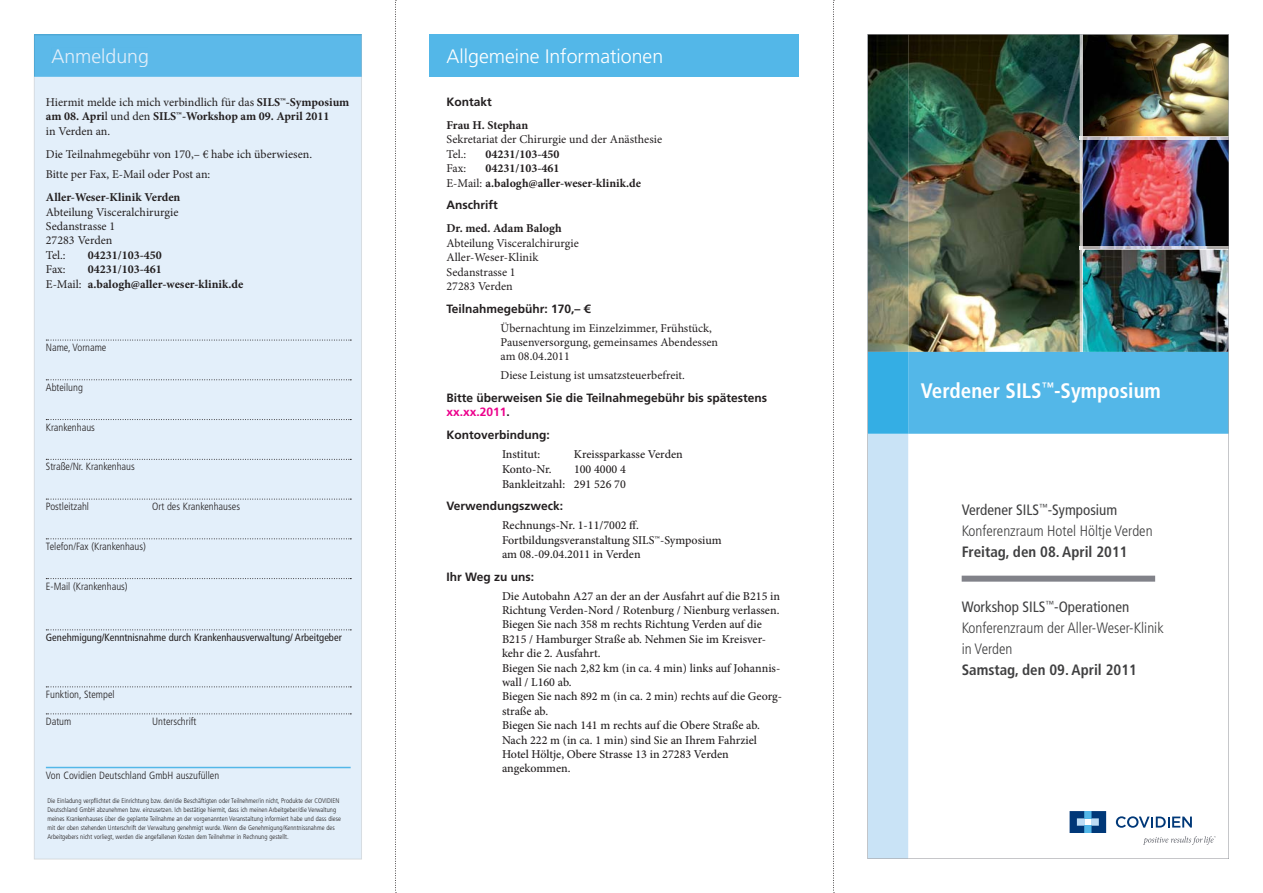
<style>
.page{position:relative;width:1263px;height:893px;background:#fff}
.page>*{position:absolute;margin:0;border:0;box-sizing:border-box;transform-origin:0 0}
.t1{font:700 condensed 21px "Frutiger LT Std";color:#fff}
.t2{font:300 19.5px "Frutiger LT Std";color:#fff}
.t3{font:300 19.5px "Frutiger LT Std";color:#e3effa}
.t4{font:300 condensed 15px/21px "Frutiger LT Std";color:#404041}
.t5{font:700 condensed 15px "Frutiger LT Std";color:#404041}
.t6{font:500 12px/14.4px "Minion Pro";color:#231f20}
.t7{font:12px/14.4px "Minion Pro";color:#231f20}
.t8{font:700 12px/14.4px "Minion Pro";color:#231f20}
.t9{font:700 12px/14.4px "Frutiger LT Std";color:#231f20}
.t10{font:300 condensed 10.5px "Frutiger LT Std";color:#231f20}
.t11{font:condensed 10.5px "Frutiger LT Std";color:#231f20}
.t12{font:300 condensed 6.75px/9px "Frutiger LT Std";color:#231f20}
.s1{font-weight:700}
.s2{font-weight:400}
.s3{color:#ec008c}
</style>
<div class="page">
<svg style="left:395px;top:0;width:1px;height:893px"></svg>
<svg style="left:833px;top:0;width:1px;height:893px"></svg>
<div style="left:429px;top:34px;width:370px;height:43px;background:#53b7e8"></div>
<div style="left:34px;top:35px;width:328px;height:824px;background:#e3effa"></div>
<svg style="left:34px;top:34px;width:327px;height:43px;background:#5cb8e8"></svg>
<svg style="left:46px;top:340px;width:305px;height:1px"></svg>
<svg style="left:46px;top:379px;width:305px;height:1px"></svg>
<svg style="left:46px;top:419px;width:305px;height:1px"></svg>
<svg style="left:46px;top:459px;width:305px;height:1px"></svg>
<svg style="left:46px;top:499px;width:305px;height:1px"></svg>
<svg style="left:46px;top:538px;width:305px;height:1px"></svg>
<svg style="left:46px;top:578px;width:305px;height:1px"></svg>
<svg style="left:46px;top:629px;width:305px;height:1px"></svg>
<svg style="left:46px;top:686px;width:305px;height:1px"></svg>
<svg style="left:46px;top:713px;width:305px;height:1px"></svg>
<hr style="left:46px;top:767px;width:305px;height:1px;background:#53b7e8">
<img style="left:867px;top:34px;width:362px;height:825px">
<h2 class="t3" style="left:51px;top:46px;width:99px">Anmeldung</h2>
<p class="t7" style="left:46px;top:96px;width:305px">Hiermit melde ich mich verbindlich für das <span class="s1">SILS™-Symposium am 08. Apri</span>l und den <span class="s1">SILS™-Workshop am 09. April 2011<br></span>in Verden an.</p>
<p class="t7" style="left:46px;top:144px;width:268px;line-height:20.9px">Die Teilnahmegebühr von 170,– € habe ich überwiesen.<br>Bitte per Fax, E-Mail oder Post an:</p>
<p class="t8" style="left:46px;top:191px;width:136px">Aller-Weser-Klinik Verden</p>
<p class="t7" style="left:46px;top:206px;width:134px">Abteilung Visceralchirurgie<br>Sedanstrasse 1<br>27283 Verden<br>Tel.:</p>
<p class="t8" style="left:88px;top:249px;width:76px">04231/103-450</p>
<p class="t8" style="left:46px;top:263px;width:199px;text-indent:42px">04231/103-461<br><span class="s2">E-Mail:</span> a.balogh@aller-weser-klinik.de</p>
<p class="t7" style="left:46px;top:263px;width:21px">Fax:</p>
<p class="t10" style="left:46px;top:342px;width:62px">Name, Vorname</p>
<p class="t10" style="left:46px;top:382px;width:38px">Abteilung</p>
<p class="t10" style="left:46px;top:422px;width:51px">Krankenhaus</p>
<p class="t10" style="left:46px;top:462px;width:90px">Straße/Nr. Krankenhaus</p>
<p class="t10" style="left:46px;top:501px;width:45px">Postleitzahl</p>
<p class="t10" style="left:152px;top:501px;width:89px">Ort des Krankenhauses</p>
<p class="t10" style="left:46px;top:541px;width:102px">Telefon/Fax (Krankenhaus)</p>
<p class="t10" style="left:46px;top:581px;width:83px">E-Mail (Krankenhaus)</p>
<p class="t11" style="left:46px;top:632px;width:297px">Genehmigung/Kenntnisnahme durch Krankenhausverwaltung/ Arbeitgeber</p>
<p class="t10" style="left:46px;top:689px;width:70px">Funktion, Stempel</p>
<p class="t10" style="left:46px;top:716px;width:27px">Datum</p>
<p class="t10" style="left:152px;top:716px;width:46px">Unterschrift</p>
<p class="t10" style="left:46px;top:770px;width:175px">Von Covidien Deutschland GmbH auszufüllen</p>
<p class="t12" style="left:47px;top:797px;width:295px">Die Einladung verpflichtet die Einrichtung bzw. den/die Beschäftigten oder Teilnehmer/in nicht, Produkte der COVIDIEN Deutschland GmbH abzunehmen bzw. einzusetzen. Ich bestätige hiermit, dass ich meinen Arbeitgeber/die Verwaltung meines Krankenhauses über die geplante Teilnahme an der vorgenannten Veranstaltung informiert habe und dass diese mit der oben stehenden Unterschrift der Verwaltung genehmigt wurde. Wenn die Genehmigung/Kenntnissnahme des Arbeitgebers nicht vorliegt, werden die angefallenen Kosten dem Teilnehmer in Rechnung gestellt.</p>
<h2 class="t2" style="left:446px;top:46px;width:218px">Allgemeine Informationen</h2>
<p class="t9" style="left:446px;top:95px;width:47px">Kontakt</p>
<p class="t8" style="left:446px;top:119px;width:83px">Frau H. Stephan</p>
<p class="t7" style="left:446px;top:133px;width:217px">Sekretariat der Chirurgie und der Anästhesie<br>Tel.:</p>
<p class="t8" style="left:485px;top:148px;width:76px">04231/103-450</p>
<p class="t8" style="left:446px;top:162px;width:196px;text-indent:39px">04231/103-461<br><span class="s2">E-Mail:</span> a.balogh@aller-weser-klinik.de</p>
<p class="t9" style="left:446px;top:199px;width:53px">Anschrift</p>
<p class="t8" style="left:446px;top:222px;width:117px">Dr. med. Adam Balogh</p>
<p class="t7" style="left:446px;top:237px;width:134px">Abteilung Visceralchirurgie<br>Aller-Weser-Klinik<br>Sedanstrasse 1<br>27283 Verden</p>
<p class="t9" style="left:446px;top:302px;width:146px">Teilnahmegebühr: 170,– €</p>
<p class="t7" style="left:500px;top:322px;width:219px">Übernachtung im Einzelzimmer, Frühstück,<br>Pausenversorgung, gemeinsames Abendessen am 08.04.2011</p>
<p class="t7" style="left:500px;top:369px;width:186px">Diese Leistung ist umsatzsteuerbefreit.</p>
<p class="t9" style="left:446px;top:391px;width:322px">Bitte überweisen Sie die Teilnahmegebühr bis spätestens <span class="s3">xx.xx.2011</span>.</p>
<p class="t9" style="left:446px;top:428px;width:105px">Kontoverbindung:</p>
<p class="t6" style="left:502px;top:448px;width:40px">Institut:</p>
<p class="t6" style="left:574px;top:448px;width:110px">Kreissparkasse Verden</p>
<p class="t6" style="left:502px;top:463px;width:51px">Konto-Nr.</p>
<p class="t7" style="left:446px;top:162px;width:21px">Fax:</p>
<p class="t6" style="left:502px;top:463px;width:125px;text-align:right">100 4000 4<br>Bankleitzahl: 291 526 70</p>
<p class="t9" style="left:446px;top:500px;width:118px">Verwendungszweck:</p>
<p class="t6" style="left:502px;top:519px;width:221px">Rechnungs-Nr. 1-11/7002 ff.<br>Fortbildungsveranstaltung SILS™-Symposium am 08.-09.04.2011 in Verden</p>
<p class="t9" style="left:446px;top:570px;width:89px">Ihr Weg zu uns:</p>
<p class="t6" style="left:502px;top:589px;width:282px">Die Autobahn A27 an der an der Ausfahrt auf die B215 in Richtung Verden-Nord / Rotenburg / Nienburg verlassen.<br>Biegen Sie nach 358 m rechts Richtung Verden auf die B215 / Hamburger Straße ab. Nehmen Sie im Kreisver&shy;kehr die 2. Ausfahrt.<br>Biegen Sie nach 2,82 km (in ca. 4 min) links auf Johannis&shy;wall / L160 ab.<br>Biegen Sie nach 892 m (in ca. 2 min) rechts auf die Georg&shy;straße ab.<br>Biegen Sie nach 141 m rechts auf die Obere Straße ab.<br>Nach 222 m (in ca. 1 min) sind Sie an Ihrem Fahrziel Hotel Höltje, Obere Strasse 13 in 27283 Verden angekommen.</p>
<h1 class="t1" style="left:921px;top:381px;width:241px">Verdener SILS<sup>™</sup>-Symposium</h1>
<p class="t4" style="left:962px;top:500px;width:192px"><span class="s2">Verdener SILS</span><sup>™</sup><span class="s2">-Symposium<br></span>Konferenzraum Hotel Höltje Verden</p>
<p class="t5" style="left:962px;top:545px;width:167px">Freitag, den 08. April 2011</p>
<p class="t4" style="left:962px;top:597px;width:204px"><span class="s2">Workshop SILS</span><sup>™</sup><span class="s2">-Operationen<br></span>Konferenzraum der Aller-Weser-Klinik in Verden</p>
<p class="t5" style="left:962px;top:663px;width:177px">Samstag, den 09. April 2011</p>
</div>
